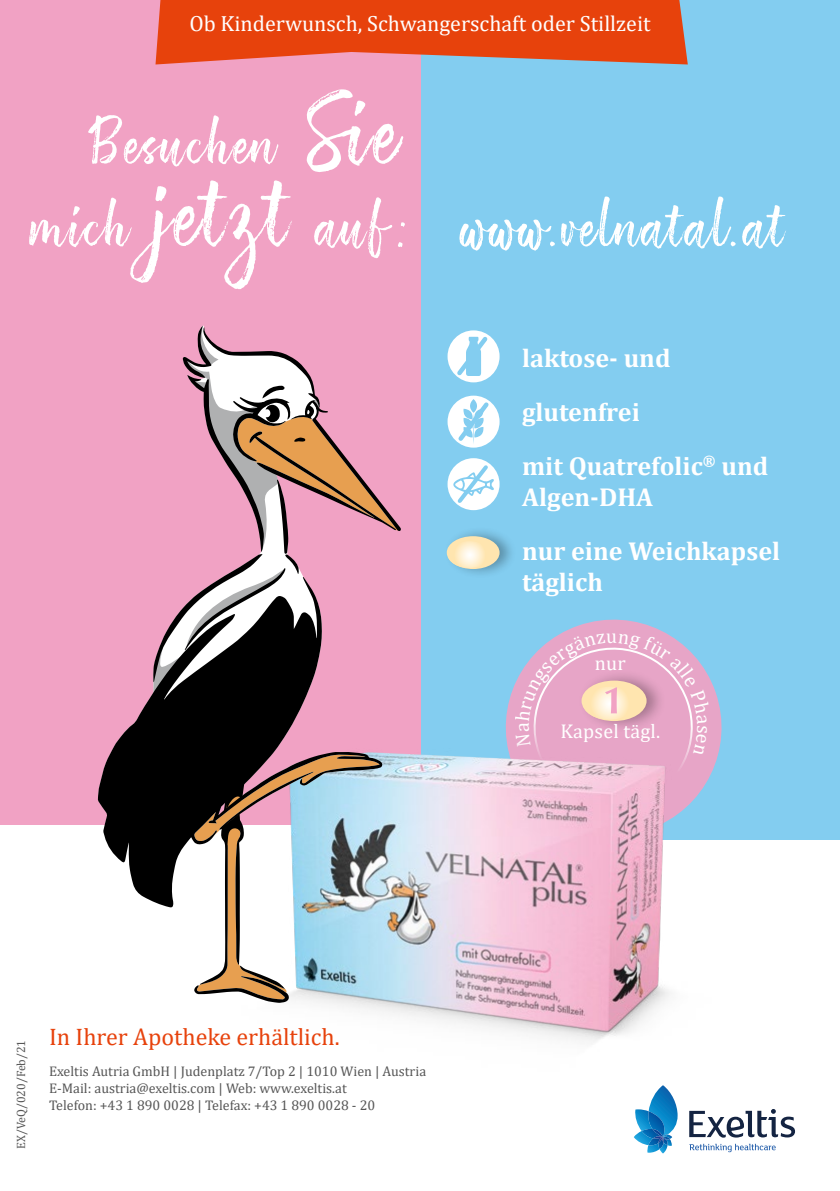
<style>
.page{position:relative;width:840px;height:1191px;background:#fff}
.page>*{position:absolute;margin:0;border:0;box-sizing:border-box;transform-origin:0 0}
.t1{font:58px/82.2px "ATS Script";letter-spacing:.025em;color:#fff;text-align:right}
.t2{font:700 26px/53.8px "Cambria";color:#fff}
.t3{font:24px "Cambria";color:#e7420c}
.t4{font:22px "Cambria";color:#fff}
.t5{font:20px "Cambria";letter-spacing:.01em;color:#fff}
.t6{font:14px/16.8px "Cambria";color:#565656}
.t7{font:12px "Cambria";color:#565656}
.s1{font-size:92px}
</style>
<div class="page">
<div style="left:420px;top:0;width:419px;height:839px;background:#83cdf0"></div>
<svg style="left:505px;top:619px;width:217px;height:124px"></svg>
<div style="left:0;top:0;width:420px;height:824px;background:#f1a2c4"></div>
<svg style="left:155px;top:0;width:532px;height:64px;background:#e34d20"></svg>
<div style="left:447px;top:458px;width:52px;height:52px;background:#fff;border-radius:50%"></div>
<svg style="left:452px;top:465px;width:41px;height:38px"></svg>
<div style="left:447px;top:330px;width:52px;height:52px;background:#fff;border-radius:50%"></div>
<svg style="left:453px;top:333px;width:38px;height:46px"></svg>
<div style="left:447px;top:396px;width:52px;height:51px;background:#fff;border-radius:50%"></div>
<svg style="left:454px;top:398px;width:38px;height:47px"></svg>
<div style="left:444px;top:525px;width:72px;height:54px;background:#000;opacity:.3"></div>
<div style="left:446px;top:536px;width:53px;height:33px;background:#ffe5af;border-radius:50%"></div>
<svg style="left:447px;top:541px;width:43px;height:27px"></svg>
<svg style="left:689px;top:1143px;width:86px;height:9px"></svg>
<svg style="left:689px;top:1109px;width:105px;height:28px"></svg>
<svg style="left:633px;top:1098px;width:44px;height:55px"></svg>
<img style="left:326px;top:743px;width:441px;height:355px">
<svg style="left:379px;top:743px;width:17px;height:259px;background:#bbd3df"></svg>
<svg style="left:98px;top:693px;width:285px;height:215px;fill:#000"></svg>
<svg style="left:194px;top:754px;width:185px;height:249px"></svg>
<svg style="left:153px;top:325px;width:248px;height:375px"></svg>
<svg style="left:515px;top:633px;width:194px;height:182px;background:#e2b2cc"></svg>
<h3 class="t4" style="left:189px;top:11px;width:462px">Ob Kinderwunsch, Schwangerschaft oder Stillzeit</h3>
<h1 class="t1" style="left:29px;top:103px;width:380px">Besuchen <span class="s1">Sie </span>mich <span class="s1">jetzt</span> auf :</h1>
<h1 class="t1" style="left:461px;top:185px;width:325px">www.velnatal.at</h1>
<h2 class="t2" style="left:522px;top:330px;width:247px">laktose- und glutenfrei<br>mit Quatrefolic<sup>®</sup> und</h2>
<h2 class="t2" style="left:522px;top:469px;width:259px">Algen-DHA<br>nur eine Weichkapsel</h2>
<h2 class="t2" style="left:522px;top:555px;width:82px">täglich</h2>
<h3 class="t5" style="left:594px;top:651px;width:32px">nur</h3>
<h3 class="t5" style="left:510px;top:732px;width:12px;rotate:-90deg">a</h3>
<h3 class="t5" style="left:560px;top:719px;width:101px">Kapsel tägl.</h3>
<p class="t7" style="left:14px;top:1149px;width:111px;rotate:-90deg">EX/VeQ/020/Feb/21</p>
<h3 class="t3" style="left:49px;top:1023px;width:292px">In Ihrer Apotheke erhältlich.</h3>
<p class="t6" style="left:49px;top:1062px;width:378px">Exeltis Autria GmbH | Judenplatz 7/Top 2 | 1010 Wien | Austria<br>E-Mail: austria@exeltis.com | Web: www.exeltis.at<br>Telefon: +43 1 890 0028 | Telefax: +43 1 890 0028 - 20</p>
</div>
